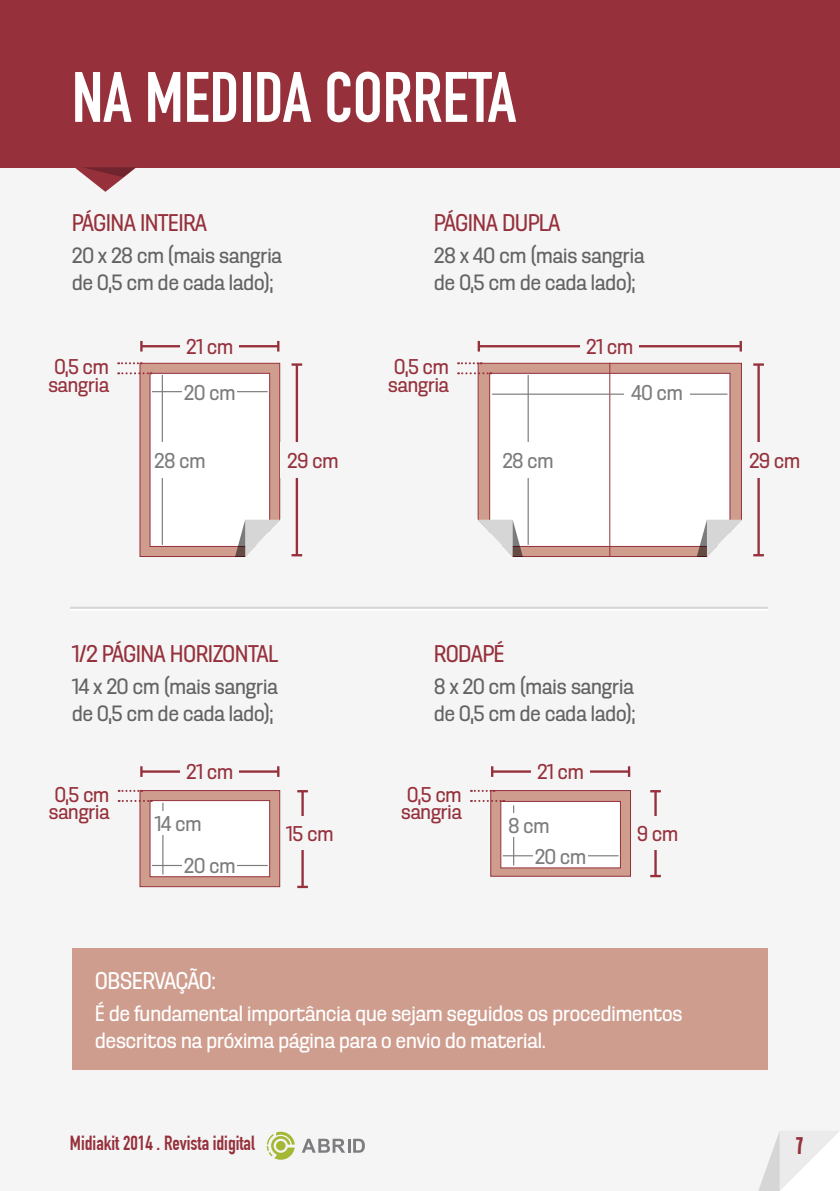
<style>
.page{position:relative;width:840px;height:1191px;background:#fff}
.page>*{position:absolute;margin:0;border:0;box-sizing:border-box;transform-origin:0 0}
.t1{font:700 70px "DIN Condensed";color:#fff}
.t2{font:24px "Dezen Pro";letter-spacing:-.005em;color:#96313c}
.t3{font:24px "Dezen Pro";letter-spacing:-.015em;color:#fff}
.t4{font:700 24px "Franchise";color:#96313c}
.t5{font:22px/26.4px "Dezen Pro";color:#636363}
.t6{font:22px/26.4px "Dezen Pro";color:#fff}
.t7{font:21.2px/17.6px "Dezen Pro";color:#96313c}
.t8{font:21.2px "Dezen Pro";color:#7c7c7c}
.t9{font:700 20px "DIN Condensed";color:#96313c}
</style>
<div class="page">
<div style="left:0;top:0;width:839px;height:1191px;background:#f5f5f5"></div>
<svg style="left:266px;top:1131px;width:28px;height:28px"></svg>
<svg style="left:302px;top:1138px;width:43px;height:14px"></svg>
<hr style="left:347px;top:1138px;width:3px;height:14px;background:#7d7c7f">
<svg style="left:353px;top:1138px;width:11px;height:14px"></svg>
<svg style="left:758px;top:1131px;width:22px;height:60px"></svg>
<div style="left:1px;top:0;width:838px;height:167px;background:#96313c"></div>
<div style="left:72px;top:948px;width:695px;height:122px;background:#cf9d8e"></div>
<div style="left:139px;top:363px;width:141px;height:194px;background:#cf9d8e;border:1px solid #96313c"></div>
<div style="left:149px;top:373px;width:121px;height:174px;background:#fff;border:1px solid #96313c"></div>
<hr style="left:141px;top:345px;width:137px;height:2px;background:#96313c">
<svg style="left:140px;top:341px;width:2px;height:10px"></svg>
<svg style="left:277px;top:341px;width:2px;height:10px"></svg>
<hr style="left:141px;top:770px;width:137px;height:2px;background:#96313c">
<svg style="left:140px;top:766px;width:2px;height:11px"></svg>
<svg style="left:277px;top:766px;width:2px;height:11px"></svg>
<hr style="left:492px;top:770px;width:136px;height:2px;background:#96313c">
<svg style="left:491px;top:766px;width:2px;height:11px"></svg>
<svg style="left:627px;top:766px;width:3px;height:11px"></svg>
<hr style="left:478px;top:345px;width:262px;height:2px;background:#96313c">
<svg style="left:477px;top:341px;width:2px;height:10px"></svg>
<svg style="left:739px;top:341px;width:2px;height:10px"></svg>
<hr style="left:152px;top:391px;width:115px;height:1px;background:#7c7c7c">
<hr style="left:162px;top:375px;width:1px;height:170px;background:#7c7c7c">
<hr style="left:295px;top:364px;width:3px;height:191px;background:#96313c">
<svg style="left:291px;top:554px;width:11px;height:2px"></svg>
<svg style="left:291px;top:363px;width:11px;height:3px"></svg>
<hr style="left:757px;top:364px;width:2px;height:191px;background:#96313c">
<svg style="left:753px;top:554px;width:10px;height:2px"></svg>
<svg style="left:753px;top:363px;width:10px;height:3px"></svg>
<hr style="left:654px;top:791px;width:2px;height:85px;background:#96313c">
<svg style="left:650px;top:875px;width:10px;height:2px"></svg>
<svg style="left:650px;top:790px;width:10px;height:2px"></svg>
<hr style="left:301px;top:791px;width:2px;height:96px;background:#96313c">
<svg style="left:297px;top:885px;width:11px;height:3px"></svg>
<svg style="left:297px;top:790px;width:11px;height:2px"></svg>
<svg style="left:118px;top:362px;width:24px;height:2px"></svg>
<svg style="left:118px;top:372px;width:33px;height:2px"></svg>
<div style="left:181px;top:337px;width:58px;height:17px;background:#f5f5f5"></div>
<div style="left:181px;top:763px;width:58px;height:16px;background:#f5f5f5"></div>
<div style="left:531px;top:763px;width:58px;height:16px;background:#f5f5f5"></div>
<div style="left:580px;top:337px;width:58px;height:17px;background:#f5f5f5"></div>
<div style="left:182px;top:384px;width:55px;height:15px;background:#fff"></div>
<div style="left:152px;top:442px;width:56px;height:35px;background:#fff"></div>
<div style="left:280px;top:442px;width:65px;height:35px;background:#f5f5f5"></div>
<div style="left:741px;top:442px;width:66px;height:35px;background:#f5f5f5"></div>
<div style="left:632px;top:816px;width:50px;height:33px;background:#f5f5f5"></div>
<div style="left:285px;top:816px;width:49px;height:33px;background:#f5f5f5"></div>
<svg style="left:477px;top:362px;width:265px;height:195px;background:#c99287"></svg>
<div style="left:139px;top:790px;width:141px;height:97px;background:#cf9d8e;border:1px solid #96313c"></div>
<div style="left:149px;top:800px;width:121px;height:77px;background:#fff;border:1px solid #96313c"></div>
<div style="left:490px;top:790px;width:140px;height:86px;background:#cf9d8e;border:1px solid #96313c"></div>
<div style="left:500px;top:801px;width:120px;height:67px;background:#fff;border:1px solid #96313c"></div>
<hr style="left:513px;top:805px;width:1px;height:60px;background:#7c7c7c">
<div style="left:489px;top:373px;width:241px;height:174px;background:#fff;border:1px solid #96313c"></div>
<hr style="left:609px;top:363px;width:1px;height:194px;background:#96313c">
<hr style="left:492px;top:393px;width:235px;height:2px;background:#7c7c7c">
<div style="left:624px;top:382px;width:65px;height:19px;background:#fff"></div>
<hr style="left:527px;top:375px;width:1px;height:170px;background:#7c7c7c">
<div style="left:500px;top:442px;width:56px;height:35px;background:#fff"></div>
<svg style="left:458px;top:362px;width:23px;height:2px"></svg>
<svg style="left:470px;top:790px;width:24px;height:2px"></svg>
<svg style="left:118px;top:790px;width:24px;height:2px"></svg>
<svg style="left:458px;top:372px;width:33px;height:2px"></svg>
<svg style="left:470px;top:800px;width:34px;height:2px"></svg>
<svg style="left:118px;top:800px;width:34px;height:2px"></svg>
<hr style="left:70px;top:608px;width:697px;height:2px;background:#fff">
<hr style="left:70px;top:607px;width:697px;height:2px;background:#d6d6d6">
<hr style="left:502px;top:855px;width:116px;height:1px;background:#7c7c7c">
<div style="left:533px;top:848px;width:54px;height:15px;background:#fff"></div>
<div style="left:504px;top:813px;width:49px;height:24px;background:#fff"></div>
<hr style="left:162px;top:803px;width:1px;height:71px;background:#7c7c7c">
<hr style="left:152px;top:865px;width:115px;height:1px;background:#7c7c7c">
<div style="left:182px;top:857px;width:55px;height:16px;background:#fff"></div>
<div style="left:153px;top:811px;width:49px;height:23px;background:#fff"></div>
<svg style="left:73px;top:167px;width:65px;height:25px"></svg>
<svg style="left:696px;top:517px;width:46px;height:40px"></svg>
<svg style="left:235px;top:517px;width:46px;height:40px"></svg>
<svg style="left:477px;top:517px;width:45px;height:40px"></svg>
<h1 class="t1" style="left:72px;top:56px;width:445px">NA MEDIDA CORRETA</h1>
<p class="t2" style="left:72px;top:210px;width:107px">Página inteira</p>
<p class="t5" style="left:72px;top:242px;width:211px">20 x 28 cm (mais sangria de 0,5 cm de cada lado);</p>
<p class="t2" style="left:434px;top:210px;width:106px">Página dupla</p>
<p class="t5" style="left:434px;top:242px;width:211px">28 x 40 cm (mais sangria de 0,5 cm de cada lado);</p>
<p class="t7" style="left:186px;top:337px;width:48px">21 cm</p>
<p class="t7" style="left:586px;top:337px;width:48px">21 cm</p>
<p class="t7" style="left:48px;top:358px;width:62px">0,5 cm sangria</p>
<p class="t8" style="left:184px;top:380px;width:53px">20 cm</p>
<p class="t7" style="left:388px;top:358px;width:62px">0,5 cm sangria</p>
<p class="t8" style="left:631px;top:380px;width:53px">40 cm</p>
<p class="t8" style="left:154px;top:449px;width:52px">28 cm</p>
<p class="t7" style="left:287px;top:452px;width:52px">29 cm</p>
<p class="t7" style="left:749px;top:452px;width:52px">29 cm</p>
<p class="t8" style="left:503px;top:449px;width:52px">28 cm</p>
<p class="t2" style="left:72px;top:640px;width:196px">1/2 Página horizontal</p>
<p class="t5" style="left:72px;top:673px;width:207px">14 x 20 cm (mais sangria de 0,5 cm de cada lado);</p>
<p class="t2" style="left:434px;top:640px;width:72px">Rodapé</p>
<p class="t5" style="left:434px;top:673px;width:202px">8 x 20 cm (mais sangria de 0,5 cm de cada lado);</p>
<p class="t7" style="left:49px;top:785px;width:62px">0,5 cm sangria</p>
<p class="t7" style="left:186px;top:763px;width:48px">21 cm</p>
<p class="t7" style="left:537px;top:763px;width:48px">21 cm</p>
<p class="t8" style="left:155px;top:811px;width:48px">14 cm</p>
<p class="t8" style="left:184px;top:854px;width:53px">20 cm</p>
<p class="t7" style="left:401px;top:785px;width:62px">0,5 cm sangria</p>
<p class="t8" style="left:508px;top:814px;width:43px">8 cm</p>
<p class="t7" style="left:286px;top:824px;width:49px">15 cm</p>
<p class="t7" style="left:637px;top:824px;width:42px">9 cm</p>
<p class="t8" style="left:534px;top:844px;width:53px">20 cm</p>
<p class="t3" style="left:95px;top:967px;width:122px">Ob servação:</p>
<p class="t6" style="left:95px;top:1000px;width:588px">É de fundamental importância que sejam seguidos os procedimentos descritos na próxima página para o envio do material.</p>
<p class="t9" style="left:70px;top:1131px;width:186px">MIDIAKIT 2014 . REVISTA IDIGITAL</p>
<p class="t4" style="left:795px;top:1134px;width:9px">7</p>
</div>
